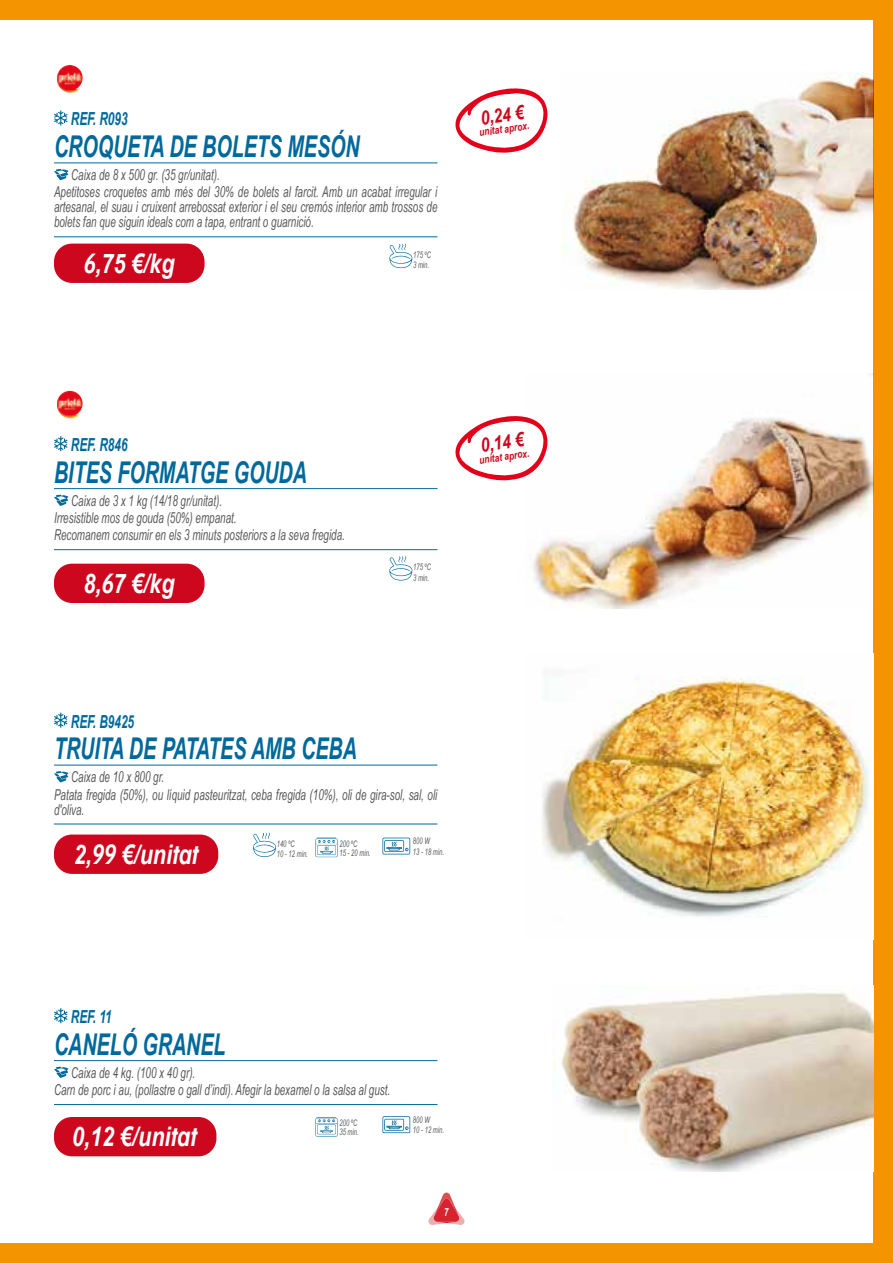
<style>
.page{position:relative;width:893px;height:1263px;background:#fff}
.page>*{position:absolute;margin:0;border:0;box-sizing:border-box;transform-origin:0 0}
.t1{font:italic 700 30px "Arial Narrow";color:#00699b;scale:.8 1}
.t2{font:italic 700 27px "Arial";color:#fff;scale:.8 1}
.t3{font:italic 700 19.5px "Arial";color:#cd071e;scale:.8 1}
.t4{font:italic 700 18px "Arial Narrow";color:#00699b;scale:.8 1}
.t5{font:italic 15px/17.1px "Arial Narrow";color:#58585a;scale:.8 1}
.t6{font:italic 700 11.25px "Arial Narrow";color:#fff;scale:.85 1}
.t7{font:italic 700 10.5px "Arial";color:#cd071e;scale:.8 1}
.t8{font:italic 9px/10.5px "Arial Narrow";color:#58585a;scale:.8 1}
</style>
<div class="page">
<div style="left:873px;top:0;width:20px;height:1263px;background:#f39400"></div>
<div style="left:0;top:0;width:893px;height:20px;background:#f39400"></div>
<div style="left:0;top:1243px;width:893px;height:20px;background:#f39400"></div>
<svg style="left:428px;top:1192px;width:37px;height:33px"></svg>
<svg style="left:54px;top:436px;width:14px;height:15px"></svg>
<hr style="left:54px;top:549px;width:383px;height:1px;background:#00699b">
<hr style="left:54px;top:488px;width:383px;height:1px;background:#00699b">
<svg style="left:54px;top:495px;width:14px;height:11px"></svg>
<svg style="left:389px;top:556px;width:24px;height:25px"></svg>
<img style="left:57px;top:391px;width:24px;height:28px">
<img style="left:533px;top:373px;width:340px;height:235px">
<div style="left:54px;top:564px;width:151px;height:39px;background:#cd071e;border-radius:18px"></div>
<svg style="left:455px;top:414px;width:95px;height:68px"></svg>
<svg style="left:54px;top:110px;width:14px;height:15px"></svg>
<hr style="left:54px;top:236px;width:383px;height:1px;background:#00699b">
<hr style="left:54px;top:163px;width:383px;height:1px;background:#00699b">
<svg style="left:54px;top:169px;width:14px;height:11px"></svg>
<svg style="left:389px;top:244px;width:24px;height:24px"></svg>
<img style="left:57px;top:65px;width:24px;height:28px">
<div style="left:54px;top:244px;width:151px;height:39px;background:#cd071e;border-radius:18px"></div>
<svg style="left:455px;top:88px;width:93px;height:65px"></svg>
<img style="left:561px;top:73px;width:312px;height:217px">
<svg style="left:54px;top:713px;width:14px;height:15px"></svg>
<hr style="left:54px;top:824px;width:383px;height:1px;background:#00699b">
<hr style="left:54px;top:765px;width:383px;height:1px;background:#00699b">
<svg style="left:54px;top:771px;width:14px;height:11px"></svg>
<svg style="left:253px;top:832px;width:23px;height:25px"></svg>
<div style="left:54px;top:834px;width:164px;height:40px;background:#cd071e;border-radius:18px"></div>
<svg style="left:315px;top:838px;width:22px;height:19px"></svg>
<svg style="left:382px;top:838px;width:28px;height:16px"></svg>
<svg style="left:54px;top:1008px;width:14px;height:15px"></svg>
<hr style="left:54px;top:1104px;width:383px;height:1px;background:#00699b">
<hr style="left:54px;top:1060px;width:383px;height:1px;background:#00699b">
<svg style="left:54px;top:1066px;width:14px;height:12px"></svg>
<div style="left:54px;top:1117px;width:162px;height:39px;background:#cd071e;border-radius:18px"></div>
<svg style="left:315px;top:1117px;width:22px;height:19px"></svg>
<svg style="left:382px;top:1116px;width:28px;height:17px"></svg>
<img style="left:542px;top:677px;width:331px;height:240px">
<img style="left:553px;top:992px;width:320px;height:180px">
<p class="t4" style="left:71px;top:106px;width:73px">REF. R093</p>
<h1 class="t1" style="left:54px;top:124px;width:384px">CROQUETA DE BOLETS MESÓN</h1>
<p class="t5" style="left:54px;top:166px;width:481px;text-indent:17px">Caixa de 8 x 500 gr. (35 gr/unitat).<br>Apetitoses croquetes amb més del 30% de bolets al farcit. Amb un acabat irregular i</p>
<p class="t5" style="left:54px;top:199px;width:481px;line-height:15px">artesanal, el suau i cruixent arrebossat exterior i el seu cremós interior amb trossos de bolets fan que siguin ideals com a tapa, entrant o guarnició.</p>
<p class="t8" style="left:413px;top:249px;width:24px">175 ºC</p>
<h2 class="t2" style="left:83px;top:246px;width:116px">6,75 €/kg</h2>
<p class="t8" style="left:413px;top:260px;width:22px">3 min.</p>
<h3 class="t3" style="left:479px;top:105px;width:56px;rotate:-8deg">0,24 €</h3>
<p class="t7" style="left:478px;top:125px;width:65px;rotate:-8deg">unitat aprox.</p>
<p class="t4" style="left:71px;top:431px;width:73px">REF. R846</p>
<h1 class="t1" style="left:54px;top:449px;width:318px">BITES FORMATGE GOUDA</h1>
<p class="t5" style="left:54px;top:492px;width:365px;text-indent:17px">Caixa de 3 x 1 kg (14/18 gr/unitat).<br>Irresistible mos de gouda (50%) empanat.<br>Recomanem consumir en els 3 minuts posteriors a la seva fregida.</p>
<h2 class="t2" style="left:83px;top:566px;width:116px">8,67 €/kg</h2>
<p class="t8" style="left:413px;top:561px;width:24px">175 ºC<br>3 min.</p>
<h3 class="t3" style="left:479px;top:432px;width:56px;rotate:-8deg">0,14 €</h3>
<p class="t7" style="left:478px;top:453px;width:65px;rotate:-8deg">unitat aprox.</p>
<p class="t4" style="left:71px;top:708px;width:81px">REF. B9425</p>
<h1 class="t1" style="left:54px;top:726px;width:380px">TRUITA DE PATATES AMB CEBA</h1>
<p class="t5" style="left:54px;top:768px;width:481px;text-indent:17px">Caixa de 10 x 800 gr.<br>Patata fregida (50%), ou líquid pasteuritzat, ceba fregida (10%), oli de gira-sol, sal, oli</p>
<p class="t5" style="left:54px;top:800px;width:39px">d'oliva.</p>
<p class="t8" style="left:277px;top:838px;width:40px">140 ºC<br>10 - 12 min.</p>
<h2 class="t2" style="left:74px;top:836px;width:158px">2,99 €/unitat</h2>
<p class="t8" style="left:339px;top:839px;width:40px;line-height:9px">200 ºC<br>15 - 20 min.</p>
<p class="t8" style="left:413px;top:835px;width:40px">800 W<br>13 - 18 min.</p>
<p class="t4" style="left:71px;top:1003px;width:53px">REF. 11</p>
<h1 class="t1" style="left:54px;top:1021px;width:216px">CANELÓ GRANEL</h1>
<p class="t5" style="left:54px;top:1064px;width:422px;text-indent:17px">Caixa de 4 kg. (100 x 40 gr).<br>Carn de porc i au, (pollastre o gall d’indi). Afegir la bexamel o la salsa al gust.</p>
<h2 class="t2" style="left:72px;top:1119px;width:158px">0,12 €/unitat</h2>
<p class="t8" style="left:339px;top:1118px;width:26px;line-height:9px">200 ºC<br>35 min.</p>
<p class="t8" style="left:413px;top:1114px;width:40px">800 W<br>10 - 12 min.</p>
<p class="t6" style="left:444px;top:1203px;width:7px">7</p>
</div>
